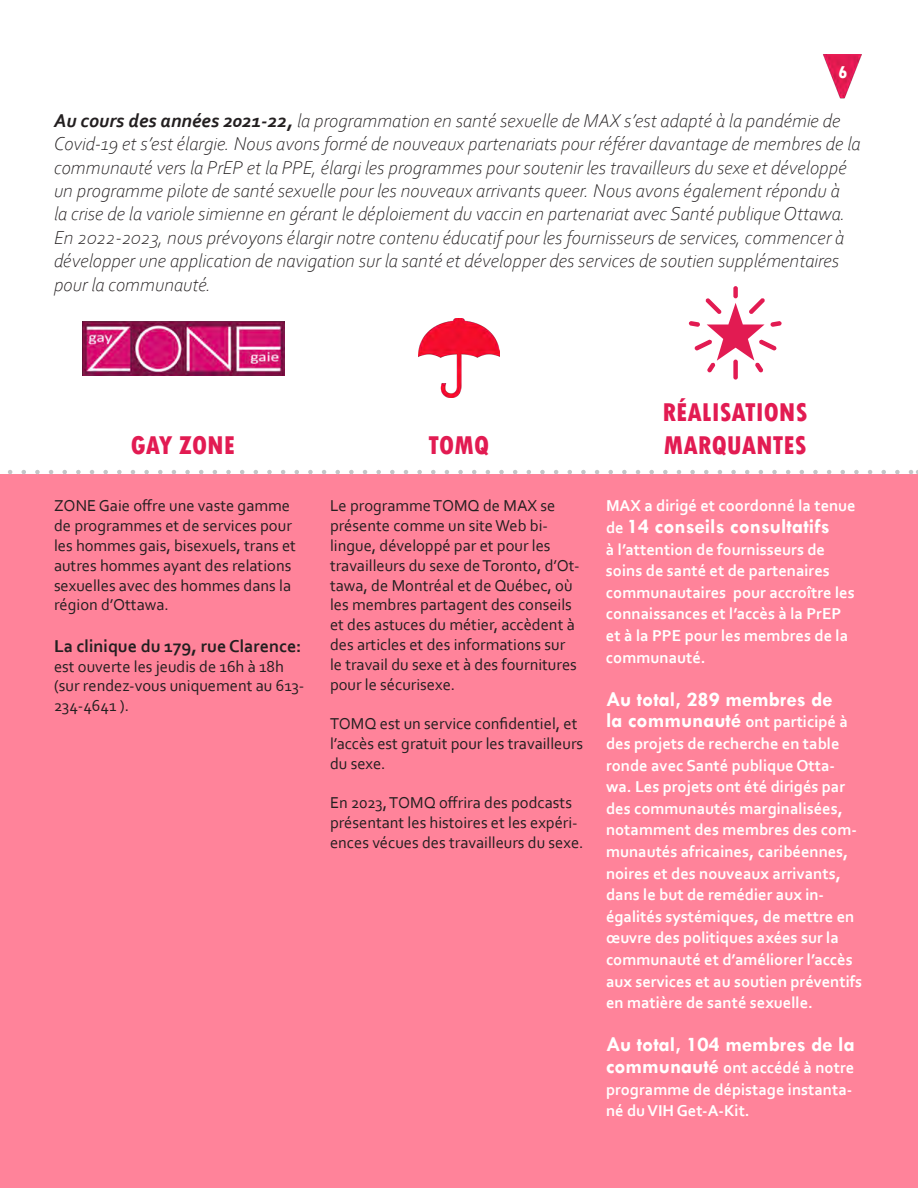
<style>
.page{position:relative;width:918px;height:1188px;background:#fff}
.page>*{position:absolute;margin:0;border:0;box-sizing:border-box;transform-origin:0 0}
.t1{font:800 condensed 27px/32.4px "Tw Cen";color:#e21b52}
.t2{font:700 21px "Tw Cen";color:#fff}
.t3{font:italic 300 19.5px/23.4px "Corbel";color:#231f20}
.t4{font:700 18px "Corbel";color:#231f20}
.t5{font:800 condensed 18px "Tw Cen";color:#fff}
.t6{font:16.5px/19.8px "Corbel";color:#231f20}
.t7{font:700 16.5px/21.6px "Corbel";color:#fff}
.s1{font-weight:700}
.s2{font-family:"Corbel";font-size:16.5px}
.s3{font-family:"Tw Cen";font-size:21px}
</style>
<div class="page">
<div style="left:0;top:474px;width:917px;height:714px;background:#ff839a"></div>
<img style="left:823px;top:54px;width:39px;height:44px">
<img style="left:82px;top:322px;width:202px;height:54px">
<img style="left:418px;top:319px;width:82px;height:78px">
<svg style="left:8px;top:470px;width:903px;height:4px"></svg>
<div style="left:733px;top:286px;width:5px;height:12px;background:#e21b52;border-radius:2px"></div>
<div style="left:733px;top:360px;width:5px;height:20px;background:#e21b52;border-radius:2px"></div>
<svg style="left:689px;top:298px;width:93px;height:74px"></svg>
<p class="t5" style="left:838px;top:61px;width:10px">6</p>
<p class="t3" style="left:54px;top:108px;width:808px"><span class="s1">Au cours des années 2021-22,</span> la programmation en santé sexuelle de MAX s’est adapté à la pandémie de Covid-19 et s’est élargie. Nous avons formé de nouveaux partenariats pour référer davantage de membres de la communauté vers la PrEP et la PPE, élargi les programmes pour soutenir les travailleurs du sexe et développé un programme pilote de santé sexuelle pour les nouveaux arrivants queer. Nous avons également répondu à<br>la crise de la variole simienne en gérant le déploiement du vaccin en partenariat avec Santé publique Ottawa.<br>En 2022-2023, nous prévoyons élargir notre contenu éducatif pour les fournisseurs de services, commencer à développer une application de navigation sur la santé et développer des services de soutien supplémentaires pour la communauté.</p>
<p class="t1" style="left:131px;top:429px;width:106px">GAY ZONE</p>
<p class="t1" style="left:429px;top:429px;width:62px">TOMQ</p>
<p class="t6" style="left:54px;top:496px;width:244px">ZONE Gaie offre une vaste gamme de programmes et de services pour les hommes gais, bisexuels, trans et autres hommes ayant des relations sexuelles avec des hommes dans la région d’Ottawa.</p>
<p class="t4" style="left:54px;top:635px;width:249px">La clinique du 179, rue Clarence:</p>
<p class="t6" style="left:54px;top:656px;width:252px">est ouverte les jeudis de 16h à 18h (sur rendez-vous uniquement au 613-<br>234-4641 ).</p>
<p class="t6" style="left:330px;top:496px;width:251px">Le programme TOMQ de MAX se présente comme un site Web bi&shy;lingue, développé par et pour les travailleurs du sexe de Toronto, d’Ot&shy;tawa, de Montréal et de Québec, où les membres partagent des conseils et des astuces du métier, accèdent à des articles et des informations sur le travail du sexe et à des fournitures pour le sécurisexe.</p>
<p class="t6" style="left:330px;top:713px;width:255px">TOMQ est un service confidentiel, et l’accès est gratuit pour les travailleurs du sexe.</p>
<p class="t6" style="left:330px;top:793px;width:255px">En 2023, TOMQ offrira des podcasts présentant les histoires et les expéri&shy;ences vécues des travailleurs du sexe.</p>
<p class="t1" style="left:662px;top:397px;width:147px">RÉALISATIONS<br>MARQUANTES</p>
<p class="t7" style="left:606px;top:495px;width:251px">MAX a dirigé et coordonné la tenue</p>
<p class="t2" style="left:606px;top:514px;width:225px"><span class="s2">de</span> 14 conseils consultatifs</p>
<p class="t7" style="left:606px;top:538px;width:250px">à l’attention de fournisseurs de soins de santé et de partenaires communautaires pour accroître les connaissances et l’accès à la PrEP et à la PPE pour les membres de la communauté.</p>
<p class="t2" style="left:606px;top:687px;width:228px">Au total, 289 membres de</p>
<p class="t7" style="left:606px;top:711px;width:258px"><span class="s3">la communauté</span> ont participé à des projets de recherche en table ronde avec Santé publique Otta&shy;wa. Les projets ont été dirigés par des communautés marginalisées, notamment des membres des com&shy;munautés africaines, caribéennes, noires et des nouveaux arrivants, dans le but de remédier aux in&shy;égalités systémiques, de mettre en œuvre des politiques axées sur la communauté et d’améliorer l’accès aux services et au soutien préventifs en matière de santé sexuelle.</p>
<p class="t2" style="left:606px;top:1032px;width:250px">Au total, 104 membres de la</p>
<p class="t7" style="left:606px;top:1056px;width:250px"><span class="s3">communauté</span> ont accédé à notre programme de dépistage instanta&shy;né du VIH Get-A-Kit.</p>
</div>
